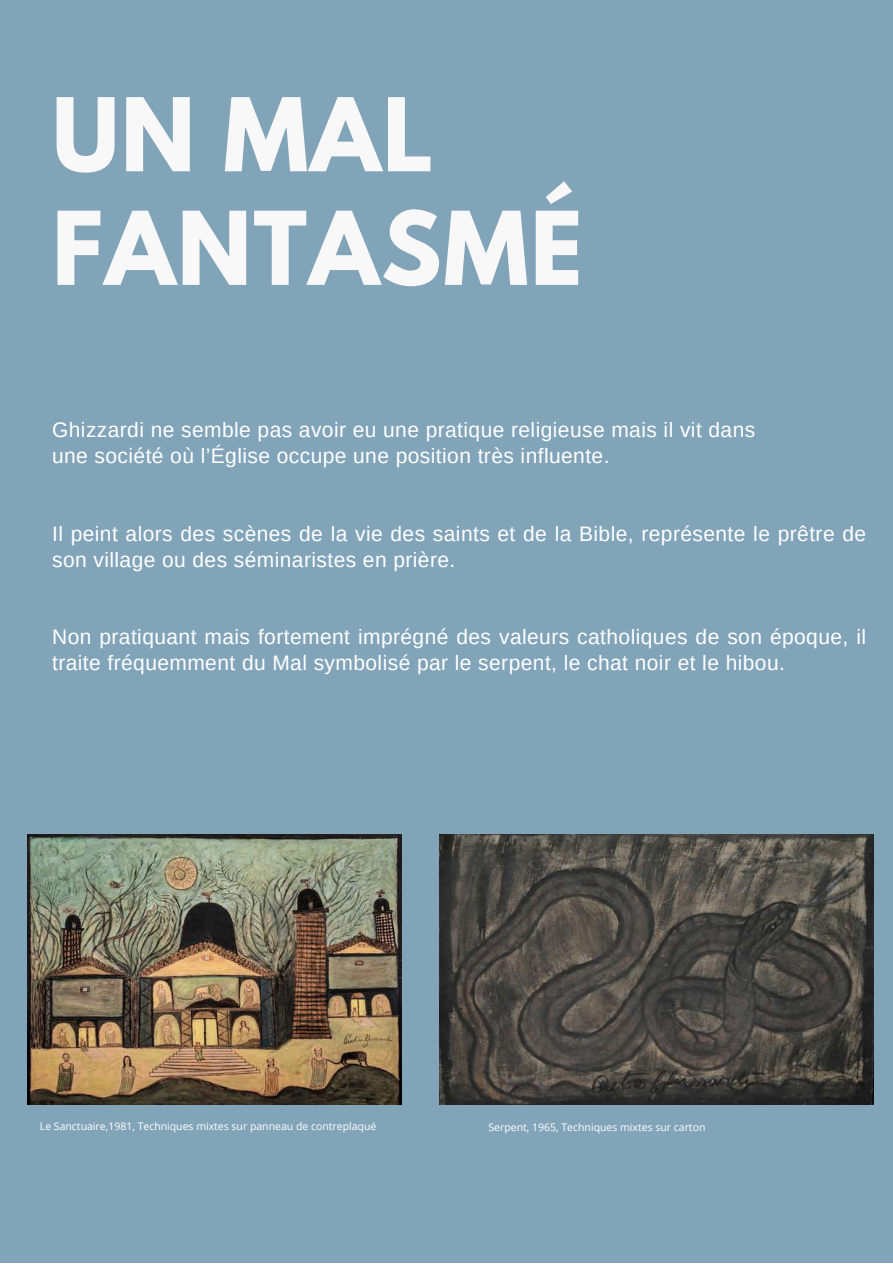
<style>
.page{position:relative;width:893px;height:1264px;background:#fff}
.page>*{position:absolute;margin:0;border:0;box-sizing:border-box;transform-origin:0 0}
.t1{font:700 89.85px/113.6px "League Spartan";letter-spacing:.02em;color:#f8f8f8}
.t2{font:21px/25.8px "Arimo";letter-spacing:.02em;color:#fff}
.t3{font:10.5px "Open Sans";color:#fff}
</style>
<div class="page">
<div style="left:0;top:0;width:892px;height:1262px;background:#82a4b9"></div>
<img style="left:27px;top:834px;width:375px;height:270px">
<img style="left:439px;top:834px;width:434px;height:270px">
<h1 class="t1" style="left:52px;top:90px;width:532px">UN MAL<br>FANTASMÉ</h1>
<p class="t2" style="left:52px;top:417px;width:704px">Ghizzardi ne semble pas avoir eu une pratique religieuse mais il vit dans une société où l’Église occupe une position très influente.</p>
<p class="t2" style="left:52px;top:520px;width:815px">Il peint alors des scènes de la vie des saints et de la Bible, représente le prêtre de son village ou des séminaristes en prière.</p>
<p class="t2" style="left:52px;top:624px;width:815px">Non pratiquant mais fortement imprégné des valeurs catholiques de son époque, il traite fréquemment du Mal symbolisé par le serpent, le chat noir et le hibou.</p>
<p class="t3" style="left:40px;top:1118px;width:338px">Le Sanctuaire,1981, Techniques mixtes sur panneau de contreplaqué</p>
<p class="t3" style="left:488px;top:1119px;width:218px">Serpent, 1965, Techniques mixtes sur carton</p>
</div>
